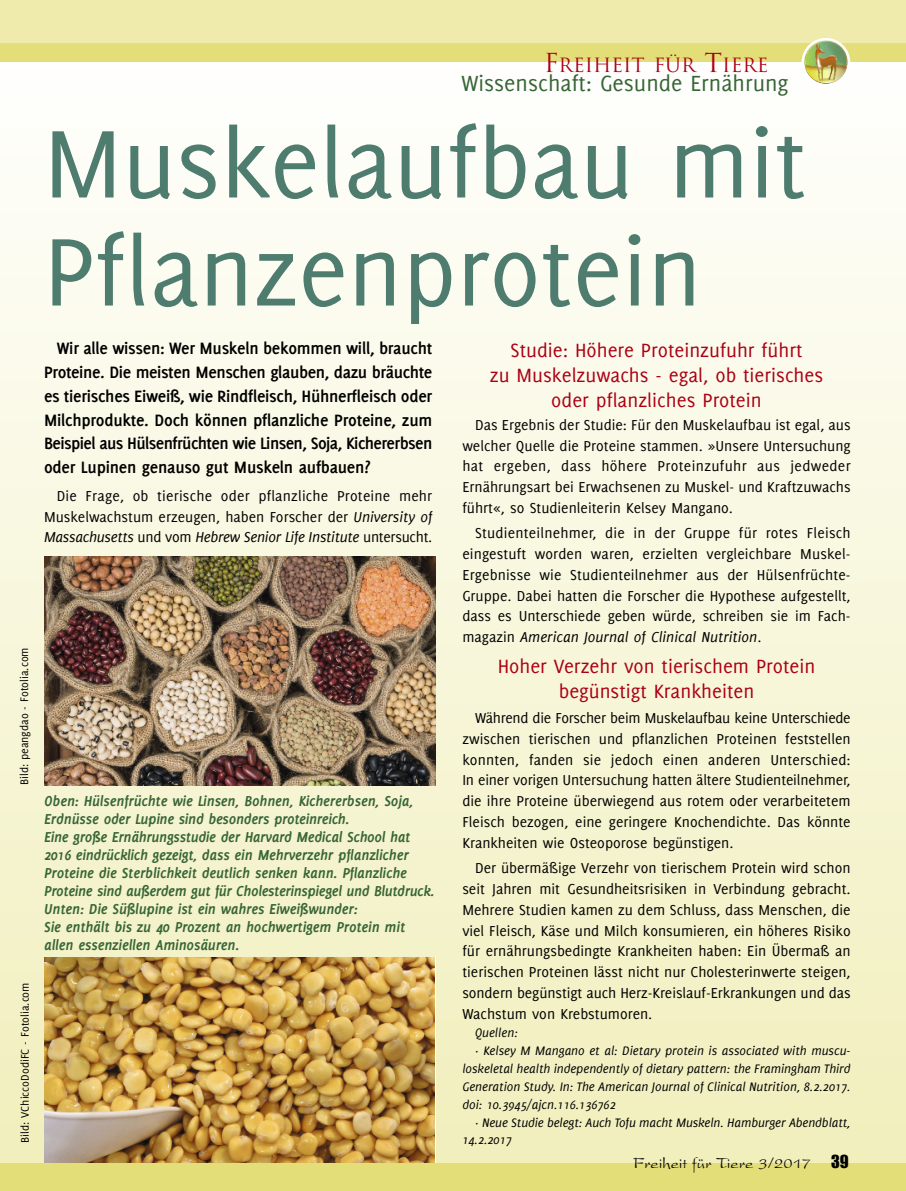
<style>
.page{position:relative;width:906px;height:1191px;background:#fff}
.page>*{position:absolute;margin:0;border:0;box-sizing:border-box;transform-origin:0 0}
.t1{font:105px/108px "Delicious";color:#4e7c6f}
.t2{font:24px "Delicious";color:#376536}
.t3{font:21px/24.8px "Delicious";color:#ab0014;text-align:center}
.t4{font:19.2px "Trajan";color:#ab0014}
.t5{font:700 18px/23.7px "Delicious";letter-spacing:-.015em;color:#000;text-align:justify}
.t6{font:16.5px "President Plain";color:#000}
.t7{font:15.75px/20.9px "Delicious";color:#000;text-align:justify}
.t8{font:italic 700 15.75px/18px "Delicious";letter-spacing:-.015em;color:#376536}
.t9{font:italic 13.5px "Delicious";color:#000}
.t10{font:12px "Delicious";color:#000}
.s1{font-size:25.5px}
.s2{font-style:italic}
.s3{font-family:"Impact"}
</style>
<div class="page">
<div style="left:0;top:43px;width:906px;height:1135px;background:linear-gradient(to bottom,#fffffe,#f1eebb)"></div>
<img style="left:44px;top:957px;width:390px;height:206px">
<div style="left:0;top:1163px;width:906px;height:28px;background:#e3de77"></div>
<div style="left:0;top:0;width:906px;height:44px;background:#eeebad"></div>
<div style="left:0;top:43px;width:906px;height:18px;background:#e3de77"></div>
<img style="left:801px;top:38px;width:49px;height:48px">
<img style="left:44px;top:556px;width:391px;height:229px">
<p class="t10" style="left:20px;top:785px;width:139px;rotate:-90deg">Bild: peangdao - Fotolia.com</p>
<p class="t10" style="left:20px;top:1142px;width:162px;rotate:-90deg">Bild: VChiccoDodiFC - Fotolia.com</p>
<p class="t4" style="left:544px;top:54px;width:226px"><span class="s1">F</span>REIHEIT FÜR <span class="s1">T</span>IERE</p>
<h2 class="t2" style="left:461px;top:74px;width:328px">Wissenschaft: Gesunde Ernährung</h2>
<h1 class="t1" style="left:44px;top:116px;width:764px">Muskelaufbau mit<br>Pflanzenprotein</h1>
<p class="t5" style="left:44px;top:338px;width:390px;text-indent:13px">Wir alle wissen: Wer Muskeln bekommen will, braucht Proteine. Die meisten Menschen glauben, dazu bräuchte es tierisches Eiweiß, wie Rindfleisch, Hühnerfleisch oder Milchprodukte. Doch können pflanzliche Proteine, zum Beispiel aus Hülsenfrüchten wie Linsen, Soja, Kichererbsen oder Lupinen genauso gut Muskeln aufbauen?</p>
<p class="t7" style="left:44px;top:486px;width:390px;text-indent:13px">Die Frage, ob tierische oder pflanzliche Proteine mehr Muskelwachstum erzeugen, haben Forscher der <span class="s2">University of Massachusetts</span> und vom <span class="s2">Hebrew Senior Life Institute</span> untersucht.</p>
<h3 class="t3" style="left:490px;top:339px;width:335px">Studie: Höhere Proteinzufuhr führt<br>zu Muskelzuwachs - egal, ob tierisches oder pflanzliches Protein</h3>
<p class="t7" style="left:462px;top:415px;width:390px;text-indent:13px">Das Ergebnis der Studie: Für den Muskelaufbau ist egal, aus welcher Quelle die Proteine stammen. »Unsere Untersuchung hat ergeben, dass höhere Proteinzufuhr aus jedweder Ernährungsart bei Erwachsenen zu Muskel- und Kraftzuwachs führt«, so Studienleiterin Kelsey Mangano.</p>
<p class="t7" style="left:462px;top:524px;width:390px;text-indent:13px">Studienteilnehmer, die in der Gruppe für rotes Fleisch eingestuft worden waren, erzielten vergleichbare Muskel-Ergebnisse wie Studienteilnehmer aus der Hülsenfrüchte-Gruppe. Dabei hatten die Forscher die Hypothese aufgestellt, dass es Unterschiede geben würde, schreiben sie im Fach&shy;magazin <span class="s2">American Journal of Clinical Nutrition</span>.</p>
<h3 class="t3" style="left:498px;top:655px;width:319px">Hoher Verzehr von tierischem Protein begünstigt Krankheiten</h3>
<p class="t7" style="left:462px;top:708px;width:390px;text-indent:13px">Während die Forscher beim Muskelaufbau keine Unterschiede zwischen tierischen und pflanzlichen Proteinen feststellen konnten, fanden sie jedoch einen anderen Unterschied:<br>In einer vorigen Untersuchung hatten ältere Studienteilnehmer, die ihre Proteine überwiegend aus rotem oder verarbeitetem Fleisch bezogen, eine geringere Knochendichte. Das könnte Krankheiten wie Osteoporose begünstigen.</p>
<p class="t7" style="left:462px;top:858px;width:390px;text-indent:13px">Der übermäßige Verzehr von tierischem Protein wird schon seit Jahren mit Gesundheitsrisiken in Verbindung gebracht.<br>Mehrere Studien kamen zu dem Schluss, dass Menschen, die viel Fleisch, Käse und Milch konsumieren, ein höheres Risiko für ernährungsbedingte Krankheiten haben: Ein Übermaß an tierischen Proteinen lässt nicht nur Cholesterinwerte steigen, sondern begünstigt auch Herz-Kreislauf-Erkrankungen und das Wachstum von Krebstumoren.</p>
<p class="t9" style="left:475px;top:1025px;width:44px">Quellen:</p>
<p class="t9" style="left:475px;top:1042px;width:377px">· Kelsey M Mangano et al: Dietary protein is associated with muscu-</p>
<p class="t9" style="left:462px;top:1060px;width:390px">loskeletal health independently of dietary pattern: the Framingham Third</p>
<p class="t9" style="left:462px;top:1078px;width:390px">Generation Study. In: The American Journal of Clinical Nutrition, 8.2.2017.</p>
<p class="t9" style="left:462px;top:1096px;width:155px">doi: 10.3945/ajcn.116.136762</p>
<p class="t9" style="left:475px;top:1114px;width:377px">· Neue Studie belegt: Auch Tofu macht Muskeln. Hamburger Abendblatt,</p>
<p class="t9" style="left:462px;top:1131px;width:51px">14.2.2017</p>
<p class="t8" style="left:44px;top:793px;width:392px">Oben: Hülsenfrüchte wie Linsen, Bohnen, Kichererbsen, Soja, Erdnüsse oder Lupine sind besonders proteinreich.<br>Eine große Ernährungsstudie der Harvard Medical School hat 2016 eindrücklich gezeigt, dass ein Mehrverzehr pflanzlicher Proteine die Sterblichkeit deutlich senken kann. Pflanzliche Proteine sind außerdem gut für Cholesterinspiegel und Blutdruck.<br>Unten: Die Süßlupine ist ein wahres Eiweißwunder:<br>Sie enthält bis zu 40 Prozent an hochwertigem Protein mit allen essenziellen Aminosäuren.</p>
<p class="t6" style="left:633px;top:1157px;width:217px">Freiheit für Tiere 3/2017 <span class="s3">39</span></p>
</div>
